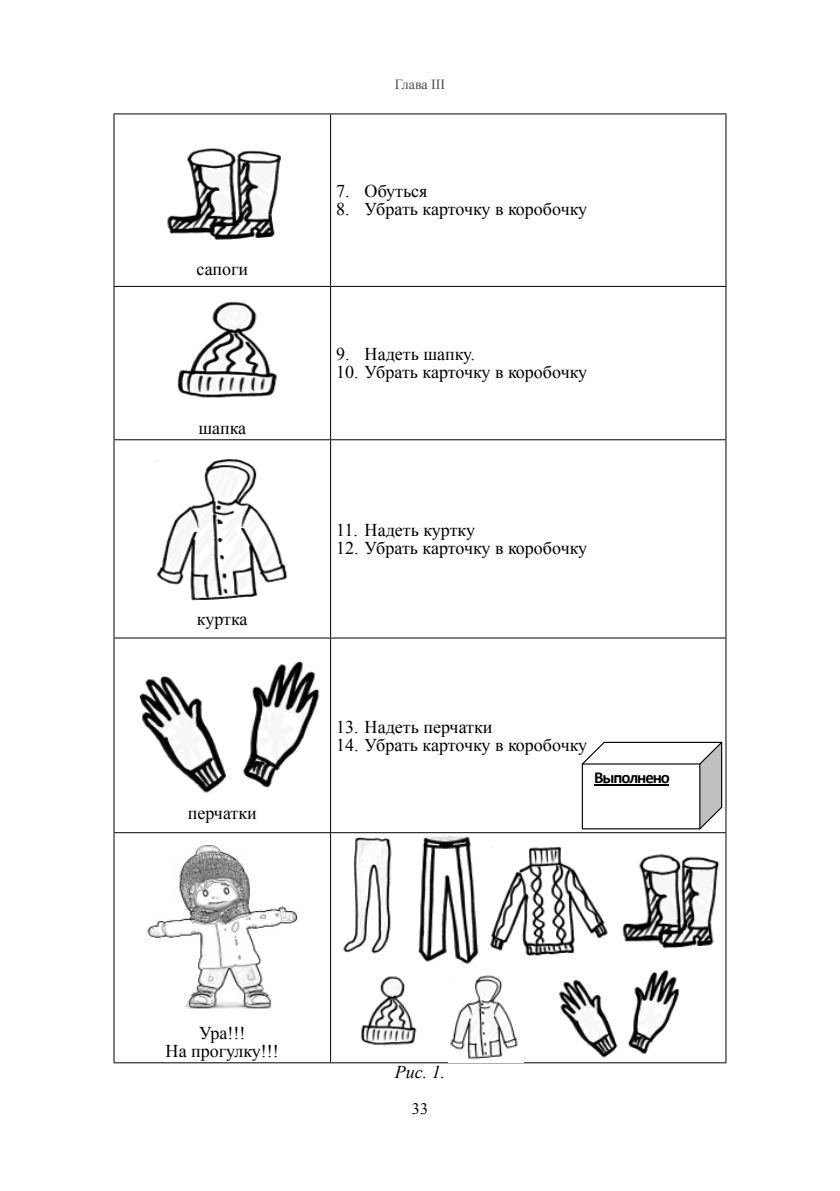
<style>
.page{position:relative;width:840px;height:1191px;background:#fff}
.page>*{position:absolute;margin:0;border:0;box-sizing:border-box;transform-origin:0 0}
.t1{font:18px/18px "Times New Roman";color:#000;text-align:center}
.t2{font:italic 18px "Times New Roman";color:#000}
.t3{font:700 16.8px "Calibri";letter-spacing:-.065em;color:#000}
.t4{font:16px "Times New Roman";color:#000}
.t5{font:14px "Times New Roman";color:#4d4d4d}
</style>
<div class="page">
<hr style="left:113px;top:113px;width:613px;height:1px;background:#000">
<hr style="left:113px;top:286px;width:613px;height:1px;background:#000">
<hr style="left:113px;top:439px;width:613px;height:1px;background:#000">
<hr style="left:113px;top:637px;width:613px;height:1px;background:#000">
<hr style="left:113px;top:832px;width:613px;height:1px;background:#000">
<hr style="left:113px;top:1062px;width:613px;height:1px;background:#000">
<hr style="left:113px;top:114px;width:1px;height:172px;background:#000">
<hr style="left:113px;top:287px;width:1px;height:152px;background:#000">
<hr style="left:113px;top:440px;width:1px;height:197px;background:#000">
<hr style="left:113px;top:638px;width:1px;height:194px;background:#000">
<hr style="left:113px;top:833px;width:1px;height:229px;background:#000">
<hr style="left:330px;top:114px;width:1px;height:172px;background:#000">
<hr style="left:725px;top:114px;width:1px;height:172px;background:#000">
<hr style="left:330px;top:287px;width:1px;height:152px;background:#000">
<hr style="left:725px;top:287px;width:1px;height:152px;background:#000">
<hr style="left:330px;top:440px;width:1px;height:197px;background:#000">
<hr style="left:725px;top:440px;width:1px;height:197px;background:#000">
<hr style="left:330px;top:638px;width:1px;height:194px;background:#000">
<hr style="left:725px;top:638px;width:1px;height:194px;background:#000">
<hr style="left:330px;top:833px;width:1px;height:229px;background:#000">
<hr style="left:725px;top:833px;width:1px;height:229px;background:#000">
<img style="left:167px;top:148px;width:114px;height:92px">
<img style="left:177px;top:301px;width:100px;height:97px">
<img style="left:156px;top:459px;width:132px;height:142px">
<img style="left:139px;top:661px;width:181px;height:132px">
<svg style="left:581px;top:741px;width:140px;height:88px"></svg>
<hr style="left:698px;top:764px;width:2px;height:65px;background:#000">
<hr style="left:593px;top:784px;width:75px;height:2px;background:#000">
<img style="left:147px;top:845px;width:151px;height:164px">
<img style="left:343px;top:837px;width:49px;height:117px">
<img style="left:450px;top:975px;width:68px;height:85px">
<img style="left:559px;top:969px;width:121px;height:89px">
<img style="left:622px;top:854px;width:98px;height:95px">
<img style="left:490px;top:846px;width:118px;height:110px">
<img style="left:360px;top:976px;width:57px;height:70px">
<img style="left:417px;top:835px;width:62px;height:128px">
<p class="t1" style="left:196px;top:260px;width:53px">сапоги</p>
<p class="t1" style="left:198px;top:419px;width:49px">шапка</p>
<p class="t1" style="left:197px;top:610px;width:52px">куртка</p>
<p class="t1" style="left:188px;top:804px;width:70px">перчатки</p>
<p class="t5" style="left:394px;top:77px;width:52px">Глава III</p>
<p class="t1" style="left:336px;top:182px;width:93px">7. Обуться</p>
<p class="t1" style="left:336px;top:200px;width:252px">8. Убрать карточку в коробочку</p>
<p class="t1" style="left:336px;top:345px;width:140px">9. Надеть шапку.</p>
<p class="t1" style="left:336px;top:363px;width:252px">10. Убрать карточку в коробочку</p>
<p class="t1" style="left:336px;top:521px;width:140px">11. Надеть куртку</p>
<p class="t1" style="left:336px;top:539px;width:252px">12. Убрать карточку в коробочку</p>
<p class="t1" style="left:336px;top:717px;width:158px">13. Надеть перчатки</p>
<p class="t1" style="left:336px;top:735px;width:252px">14. Убрать карточку в коробочку</p>
<p class="t3" style="left:593px;top:770px;width:77px">Выполнено</p>
<p class="t1" style="left:165px;top:1024px;width:115px">Ура!!!<br>На прогулку!!!</p>
<p class="t2" style="left:394px;top:1061px;width:52px">Рис. 1.</p>
<p class="t4" style="left:412px;top:1100px;width:17px">33</p>
</div>
